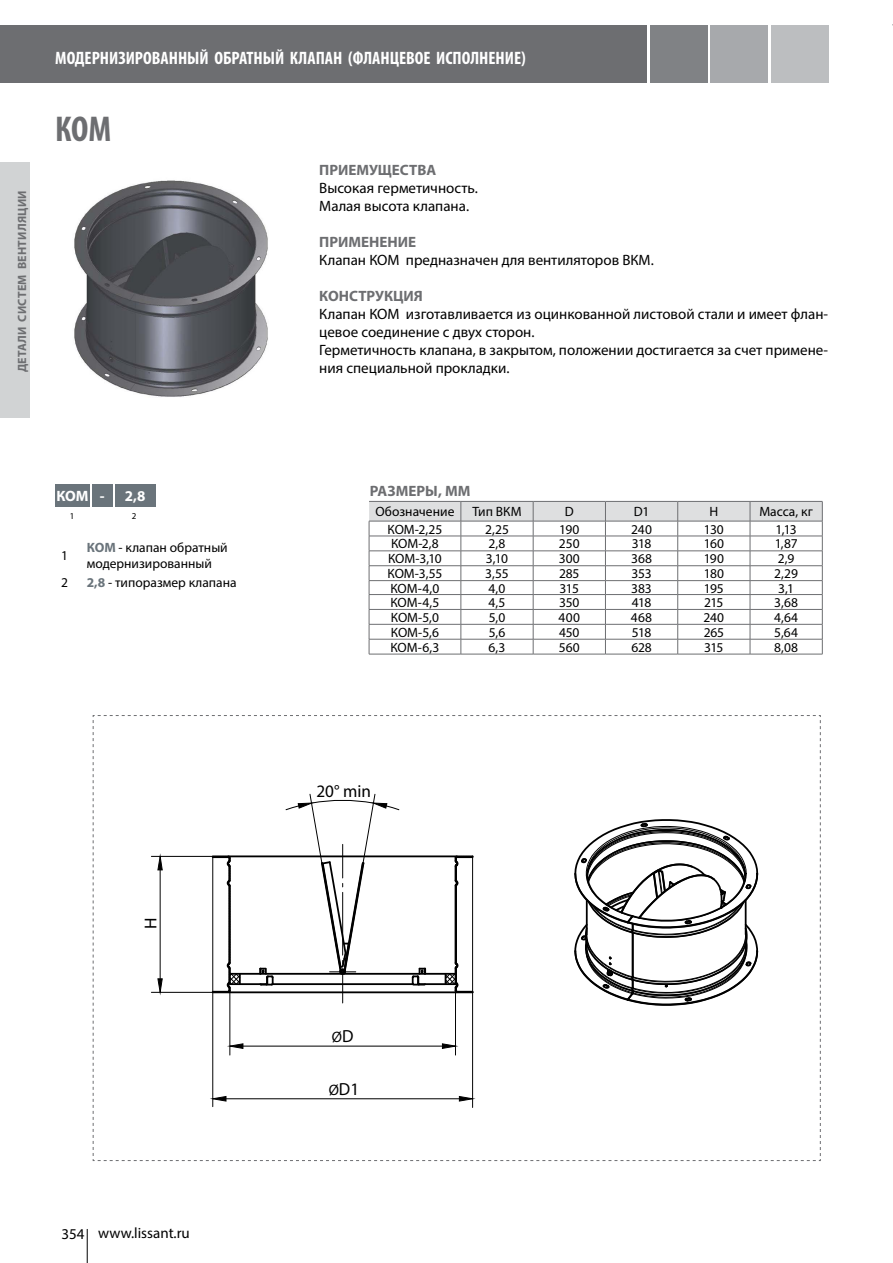
<style>
.page{position:relative;width:893px;height:1263px;background:#fff}
.page>*{position:absolute;margin:0;border:0;box-sizing:border-box;transform-origin:0 0}
.t1{font:700 condensed 36px "Myriad Pro";color:#6d6e71}
.t2{font:700 condensed 18px "Myriad Pro";color:#fff}
.t3{font:17.55px "GOST Common";color:#000}
.t4{font:17.25px "GOST Common";color:#000}
.t5{font:15.15px "Myriad Pro";color:#000}
.t6{font:15px/18px "Myriad Pro";color:#000}
.t7{font:700 15px "Myriad Pro";color:#6d6e71}
.t8{font:700 15px "Myriad Pro";color:#fff}
.t9{font:13.5px/16.2px "Myriad Pro";color:#000}
.t10{font:700 12px "Myriad Pro";letter-spacing:.02em;color:#6d6e71}
.t11{font:9px "Myriad Pro";color:#000}
.s1{font-weight:700;color:#6a747b}
.s2{font-family:"GOST Common";font-size:17.55px}
.s3{font-family:"Myriad Pro";font-size:15.15px}
</style>
<div class="page">
<div style="left:0;top:162px;width:30px;height:255px;background:#d1d3d4"></div>
<hr style="left:87px;top:1229px;width:1px;height:34px;background:#000">
<div style="left:0;top:26px;width:646px;height:57px;background:#6d6e71"></div>
<div style="left:650px;top:26px;width:57px;height:57px;background:#808285"></div>
<div style="left:711px;top:26px;width:57px;height:57px;background:#a7a9ac"></div>
<div style="left:771px;top:26px;width:58px;height:57px;background:#bcbec0"></div>
<div style="left:115px;top:484px;width:40px;height:23px;background:#6a747b"></div>
<div style="left:55px;top:484px;width:35px;height:23px;background:#6a747b"></div>
<div style="left:92px;top:484px;width:21px;height:23px;background:#6a747b"></div>
<img style="left:74px;top:180px;width:194px;height:217px">
<hr style="left:369px;top:654px;width:92px;height:1px;background:#6d6e71">
<hr style="left:461px;top:654px;width:72px;height:1px;background:#6d6e71">
<hr style="left:533px;top:654px;width:72px;height:1px;background:#6d6e71">
<hr style="left:605px;top:654px;width:73px;height:1px;background:#6d6e71">
<hr style="left:678px;top:654px;width:72px;height:1px;background:#6d6e71">
<hr style="left:750px;top:654px;width:72px;height:1px;background:#6d6e71">
<svg style="left:369px;top:501px;width:454px;height:153px"></svg>
<svg style="left:92px;top:715px;width:729px;height:446px"></svg>
<p class="t10" style="left:14px;top:372px;width:183px;rotate:-90deg">ДЕТАЛИ СИСТЕМ ВЕНТИЛЯЦИИ</p>
<h2 class="t2" style="left:55px;top:47px;width:472px">МОДЕРНИЗИРОВАННЫЙ ОБРАТНЫЙ КЛАПАН (ФЛАНЦЕВОЕ ИСПОЛНЕНИЕ)</h2>
<h1 class="t1" style="left:55px;top:106px;width:58px">КОМ</h1>
<p class="t7" style="left:319px;top:161px;width:118px">ПРИЕМУЩЕСТВА</p>
<p class="t6" style="left:319px;top:179px;width:160px">Высокая герметичность.<br>Малая высота клапана.</p>
<p class="t7" style="left:319px;top:233px;width:98px">ПРИМЕНЕНИЕ</p>
<p class="t6" style="left:319px;top:251px;width:336px">Клапан КОМ предназначен для вентиляторов ВКМ.</p>
<p class="t7" style="left:319px;top:287px;width:105px">КОНСТРУКЦИЯ</p>
<p class="t6" style="left:319px;top:305px;width:510px">Клапан КОМ изготавливается из оцинкованной листовой стали и имеет флан&shy;цевое соединение с двух сторон.<br>Герметичность клапана, в закрытом, положении достигается за счет примене&shy;ния специальной прокладки.</p>
<p class="t8" style="left:56px;top:486px;width:50px">КОМ -</p>
<p class="t11" style="left:70px;top:510px;width:6px">1</p>
<p class="t8" style="left:125px;top:486px;width:22px">2,8</p>
<p class="t11" style="left:132px;top:510px;width:6px">2</p>
<p class="t9" style="left:61px;top:547px;width:8px">1</p>
<p class="t9" style="left:87px;top:539px;width:142px"><span class="s1">КОМ</span> - клапан обратный модернизированный</p>
<p class="t9" style="left:61px;top:574px;width:8px">2</p>
<p class="t9" style="left:87px;top:574px;width:151px"><span class="s1">2,8</span> - типоразмер клапана</p>
<p class="t7" style="left:370px;top:481px;width:102px">РАЗМЕРЫ, ММ</p>
<p class="t9" style="left:375px;top:503px;width:81px">Обозначение</p>
<p class="t9" style="left:472px;top:503px;width:51px">Тип ВКМ</p>
<p class="t9" style="left:565px;top:503px;width:10px">D</p>
<p class="t9" style="left:634px;top:503px;width:17px">D1</p>
<p class="t9" style="left:709px;top:503px;width:10px">H</p>
<p class="t9" style="left:759px;top:503px;width:55px">Масса, кг</p>
<p class="t9" style="left:388px;top:521px;width:56px">КОМ-2,25</p>
<p class="t9" style="left:485px;top:521px;width:25px">2,25</p>
<p class="t9" style="left:559px;top:521px;width:22px">190</p>
<p class="t9" style="left:631px;top:521px;width:22px">240</p>
<p class="t9" style="left:704px;top:521px;width:21px">130</p>
<p class="t9" style="left:775px;top:521px;width:23px">1,13</p>
<p class="t9" style="left:391px;top:536px;width:49px">КОМ-2,8</p>
<p class="t9" style="left:489px;top:536px;width:18px">2,8</p>
<p class="t9" style="left:559px;top:536px;width:22px">250</p>
<p class="t9" style="left:632px;top:536px;width:21px">318</p>
<p class="t9" style="left:704px;top:536px;width:22px">160</p>
<p class="t9" style="left:775px;top:536px;width:25px">1,87</p>
<p class="t9" style="left:388px;top:550px;width:55px">КОМ-3,10</p>
<p class="t9" style="left:486px;top:550px;width:24px">3,10</p>
<p class="t9" style="left:559px;top:550px;width:23px">300</p>
<p class="t9" style="left:631px;top:550px;width:22px">368</p>
<p class="t9" style="left:704px;top:550px;width:22px">190</p>
<p class="t9" style="left:778px;top:550px;width:18px">2,9</p>
<p class="t9" style="left:388px;top:565px;width:56px">КОМ-3,55</p>
<p class="t9" style="left:485px;top:565px;width:25px">3,55</p>
<p class="t9" style="left:559px;top:565px;width:22px">285</p>
<p class="t9" style="left:631px;top:565px;width:22px">353</p>
<p class="t9" style="left:704px;top:565px;width:22px">180</p>
<p class="t9" style="left:774px;top:565px;width:25px">2,29</p>
<p class="t9" style="left:391px;top:580px;width:50px">КОМ-4,0</p>
<p class="t9" style="left:489px;top:580px;width:18px">4,0</p>
<p class="t9" style="left:560px;top:580px;width:21px">315</p>
<p class="t9" style="left:631px;top:580px;width:22px">383</p>
<p class="t9" style="left:704px;top:580px;width:21px">195</p>
<p class="t9" style="left:778px;top:580px;width:17px">3,1</p>
<p class="t9" style="left:390px;top:594px;width:50px">КОМ-4,5</p>
<p class="t9" style="left:489px;top:594px;width:18px">4,5</p>
<p class="t9" style="left:559px;top:594px;width:22px">350</p>
<p class="t9" style="left:632px;top:594px;width:21px">418</p>
<p class="t9" style="left:704px;top:594px;width:21px">215</p>
<p class="t9" style="left:774px;top:594px;width:25px">3,68</p>
<p class="t9" style="left:391px;top:609px;width:50px">КОМ-5,0</p>
<p class="t9" style="left:489px;top:609px;width:18px">5,0</p>
<p class="t9" style="left:559px;top:609px;width:23px">400</p>
<p class="t9" style="left:631px;top:609px;width:23px">468</p>
<p class="t9" style="left:703px;top:609px;width:22px">240</p>
<p class="t9" style="left:774px;top:609px;width:26px">4,64</p>
<p class="t9" style="left:391px;top:624px;width:50px">КОМ-5,6</p>
<p class="t9" style="left:489px;top:624px;width:18px">5,6</p>
<p class="t9" style="left:559px;top:624px;width:22px">450</p>
<p class="t9" style="left:632px;top:624px;width:21px">518</p>
<p class="t9" style="left:704px;top:624px;width:22px">265</p>
<p class="t9" style="left:774px;top:624px;width:25px">5,64</p>
<p class="t9" style="left:390px;top:639px;width:51px">КОМ-6,3</p>
<p class="t9" style="left:488px;top:639px;width:19px">6,3</p>
<p class="t9" style="left:559px;top:639px;width:22px">560</p>
<p class="t9" style="left:631px;top:639px;width:22px">628</p>
<p class="t9" style="left:704px;top:639px;width:21px">315</p>
<p class="t9" style="left:774px;top:639px;width:25px">8,08</p>
<p class="t4" style="left:140px;top:929px;width:13px;rotate:-90deg">H</p>
<p class="t3" style="left:316px;top:780px;width:56px">20° min</p>
<p class="t5" style="left:332px;top:1028px;width:23px">Ø<span class="s2">D</span></p>
<p class="t3" style="left:329px;top:1078px;width:32px"><span class="s3">Ø</span>D1</p>
<p class="t6" style="left:62px;top:1224px;width:130px">354 www.lissant.ru</p>
</div>
